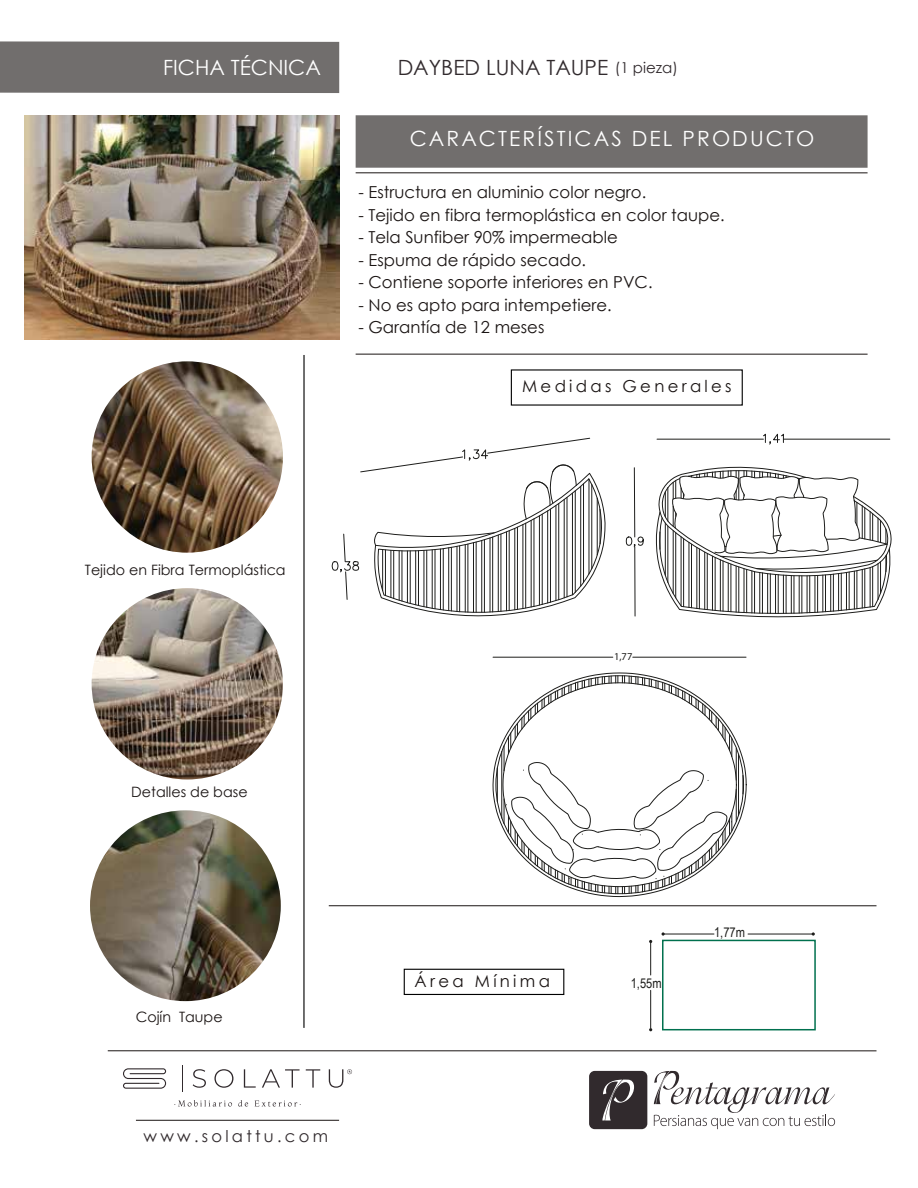
<style>
.page{position:relative;width:918px;height:1188px;background:#fff}
.page>*{position:absolute;margin:0;border:0;box-sizing:border-box;transform-origin:0 0}
.t1{font:21px "Century Gothic";letter-spacing:.1em;color:#fff}
.t2{font:21px "Century Gothic";color:#312a2d}
.t3{font:21px "Century Gothic";color:#fff}
.t4{font:16.5px "Century Gothic";color:#1a1413}
.t5{font:16.5px "Century Gothic";letter-spacing:.2em;color:#1a1413}
.t6{font:16.35px "Century Gothic";letter-spacing:.2em;color:#312a2d}
.t7{font:14.25px "Century Gothic";color:#1a1413}
.t8{font:13.5px "Arial Narrow";letter-spacing:-.005em;color:#1d1d1b}
.t9{font:10.5px "Myriad Pro";color:#1d1d1b}
.s1{font-size:15px}
</style>
<div class="page">
<hr style="left:303px;top:355px;width:2px;height:673px;background:#000">
<div style="left:0;top:41px;width:339px;height:52px;background:#716e6d"></div>
<hr style="left:329px;top:905px;width:548px;height:1px;background:#1a1413">
<hr style="left:356px;top:354px;width:512px;height:1px;background:#1a1413">
<div style="left:356px;top:115px;width:512px;height:53px;background:#716e6d"></div>
<hr style="left:356px;top:172px;width:512px;height:1px;background:#1a1413">
<hr style="left:108px;top:1050px;width:769px;height:1px;background:#1a1413">
<div style="left:404px;top:969px;width:160px;height:26px;border:1px solid #000"></div>
<hr style="left:650px;top:941px;width:1px;height:34px;background:#1d1d1b">
<hr style="left:650px;top:990px;width:1px;height:38px;background:#1d1d1b">
<div style="left:662px;top:940px;width:154px;height:90px;border:2px solid #00704e"></div>
<hr style="left:663px;top:934px;width:51px;height:1px;background:#1d1d1b">
<hr style="left:748px;top:934px;width:65px;height:1px;background:#1d1d1b">
<svg style="left:589px;top:1071px;width:58px;height:58px;background:#433d3f"></svg>
<svg style="left:654px;top:1071px;width:181px;height:58px"></svg>
<svg style="left:238px;top:1100px;width:10px;height:7px"></svg>
<svg style="left:255px;top:1101px;width:46px;height:6px"></svg>
<svg style="left:174px;top:1100px;width:58px;height:7px"></svg>
<svg style="left:193px;top:1069px;width:13px;height:19px"></svg>
<svg style="left:214px;top:1069px;width:19px;height:19px"></svg>
<svg style="left:244px;top:1069px;width:12px;height:19px"></svg>
<svg style="left:262px;top:1069px;width:38px;height:19px"></svg>
<svg style="left:306px;top:1069px;width:14px;height:19px"></svg>
<svg style="left:329px;top:1069px;width:23px;height:19px"></svg>
<svg style="left:123px;top:1068px;width:43px;height:21px"></svg>
<svg style="left:182px;top:1065px;width:1px;height:27px"></svg>
<hr style="left:136px;top:1120px;width:203px;height:1px;background:#1a1413">
<img style="left:24px;top:115px;width:315px;height:224px">
<img style="left:92px;top:361px;width:191px;height:192px;border-radius:96px">
<img style="left:90px;top:810px;width:191px;height:191px;border-radius:95px">
<img style="left:92px;top:588px;width:191px;height:192px;border-radius:96px">
<svg style="left:332px;top:438px;width:273px;height:178px"></svg>
<svg style="left:656px;top:467px;width:235px;height:150px"></svg>
<hr style="left:657px;top:439px;width:106px;height:1px;background:#1d1d1b">
<hr style="left:783px;top:439px;width:107px;height:1px;background:#1d1d1b">
<svg style="left:763px;top:433px;width:21px;height:12px"></svg>
<hr style="left:634px;top:468px;width:1px;height:69px;background:#1d1d1b">
<hr style="left:635px;top:547px;width:1px;height:69px;background:#1d1d1b">
<svg style="left:626px;top:537px;width:18px;height:10px"></svg>
<svg style="left:493px;top:673px;width:254px;height:224px"></svg>
<svg style="left:504px;top:676px;width:229px;height:218px"></svg>
<hr style="left:493px;top:657px;width:120px;height:1px;background:#1d1d1b">
<hr style="left:633px;top:657px;width:113px;height:1px;background:#1d1d1b">
<p class="t3" style="left:163px;top:53px;width:159px">FICHA TÉCNICA</p>
<p class="t2" style="left:398px;top:53px;width:282px">DAYBED LUNA TAUPE <span class="s1">(1 pieza)</span></p>
<p class="t1" style="left:410px;top:123px;width:406px">CARACTERÍSTICAS DEL PRODUCTO</p>
<p class="t4" style="left:358px;top:181px;width:289px">- Estructura en aluminio color negro.</p>
<p class="t4" style="left:358px;top:203px;width:368px">- Tejido en fibra termoplástica en color taupe.</p>
<p class="t4" style="left:358px;top:226px;width:261px">- Tela Sunfiber 90% impermeable</p>
<p class="t4" style="left:358px;top:248px;width:229px">- Espuma de rápido secado.</p>
<p class="t4" style="left:358px;top:271px;width:296px">- Contiene soporte inferiores en PVC.</p>
<p class="t4" style="left:358px;top:293px;width:255px">- No es apto para intempetiere.</p>
<p class="t4" style="left:358px;top:316px;width:187px">- Garantía de 12 meses</p>
<p class="t5" style="left:522px;top:374px;width:211px">Medidas Generales</p>
<p class="t7" style="left:85px;top:560px;width:202px">Tejido en Fibra Termoplástica</p>
<p class="t7" style="left:131px;top:782px;width:118px">Detalles de base</p>
<p class="t7" style="left:136px;top:1006px;width:88px">Cojín Taupe</p>
<p class="t6" style="left:144px;top:1124px;width:186px">www.solattu.com</p>
<p class="t9" style="left:614px;top:650px;width:20px">1,77</p>
<p class="t5" style="left:415px;top:969px;width:137px">Área Mínima</p>
<p class="t8" style="left:631px;top:973px;width:32px">1,55m</p>
<p class="t8" style="left:714px;top:922px;width:32px">1,77m</p>
</div>
